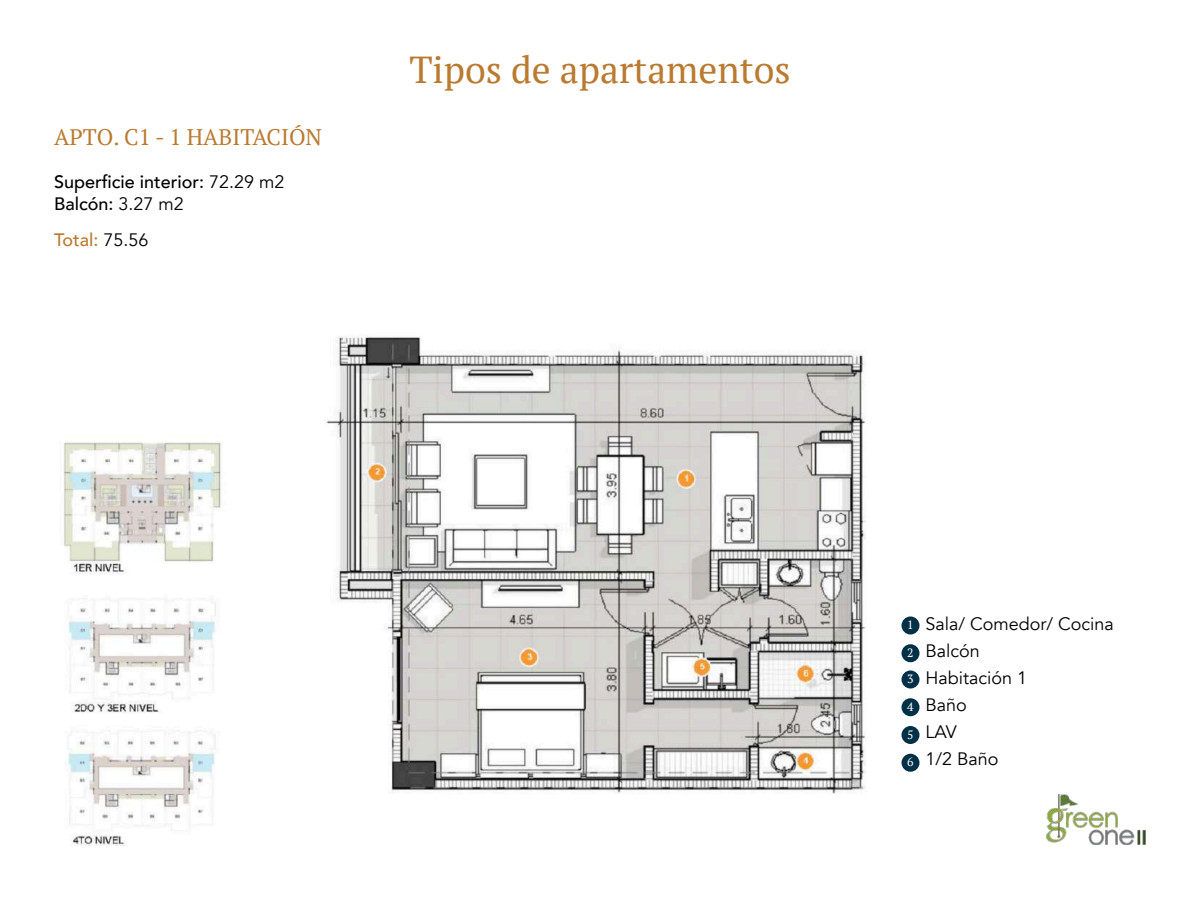
<style>
.page{position:relative;width:1200px;height:900px;background:#fff}
.page>*{position:absolute;margin:0;border:0;box-sizing:border-box;transform-origin:0 0}
.t1{font:37.5px "PT Serif";color:#ba7a30}
.t2{font:22.5px "PT Serif";color:#ba7a30}
.t3{font:18px/27px "Avenir";color:#000}
.t4{font:500 18px/21.6px "Avenir";color:#000}
.t5{font:500 18px "Avenir";color:#ba7a30}
.t6{font:12px/26.2px "PT Serif";color:#fff}
.s1{font-weight:400}
.s2{font-weight:400;color:#000}
</style>
<div class="page">
<img style="left:1046px;top:795px;width:100px;height:50px">
<img style="left:64px;top:337px;width:802px;height:509px">
<div style="left:902px;top:616px;width:18px;height:18px;background:#023047;border-radius:50%"></div>
<div style="left:902px;top:698px;width:18px;height:18px;background:#023047;border-radius:50%"></div>
<div style="left:902px;top:644px;width:18px;height:18px;background:#023047;border-radius:50%"></div>
<div style="left:902px;top:726px;width:18px;height:18px;background:#023047;border-radius:50%"></div>
<div style="left:902px;top:670px;width:18px;height:18px;background:#023047;border-radius:50%"></div>
<div style="left:902px;top:754px;width:18px;height:18px;background:#023047;border-radius:50%"></div>
<p class="t2" style="left:54px;top:122px;width:270px">APTO. C1 - 1 HABITACIÓN</p>
<p class="t4" style="left:54px;top:170px;width:232px">Superficie interior: <span class="s1">72.29 m2<br></span>Balcón: <span class="s1">3.27 m2</span></p>
<p class="t5" style="left:54px;top:224px;width:96px">Total: <span class="s2">75.56</span></p>
<h1 class="t1" style="left:409px;top:45px;width:383px">Tipos de apartamentos</h1>
<p class="t6" style="left:907px;top:612px;width:8px">1</p>
<p class="t6" style="left:907px;top:639px;width:8px">2<br>3</p>
<p class="t6" style="left:907px;top:693px;width:8px">4</p>
<p class="t6" style="left:907px;top:721px;width:8px">5</p>
<p class="t6" style="left:907px;top:749px;width:8px">6</p>
<p class="t3" style="left:926px;top:611px;width:190px">Sala/ Comedor/ Cocina<br>Balcón<br>Habitación 1<br>Baño<br>LAV<br>1/2 Baño</p>
</div>
